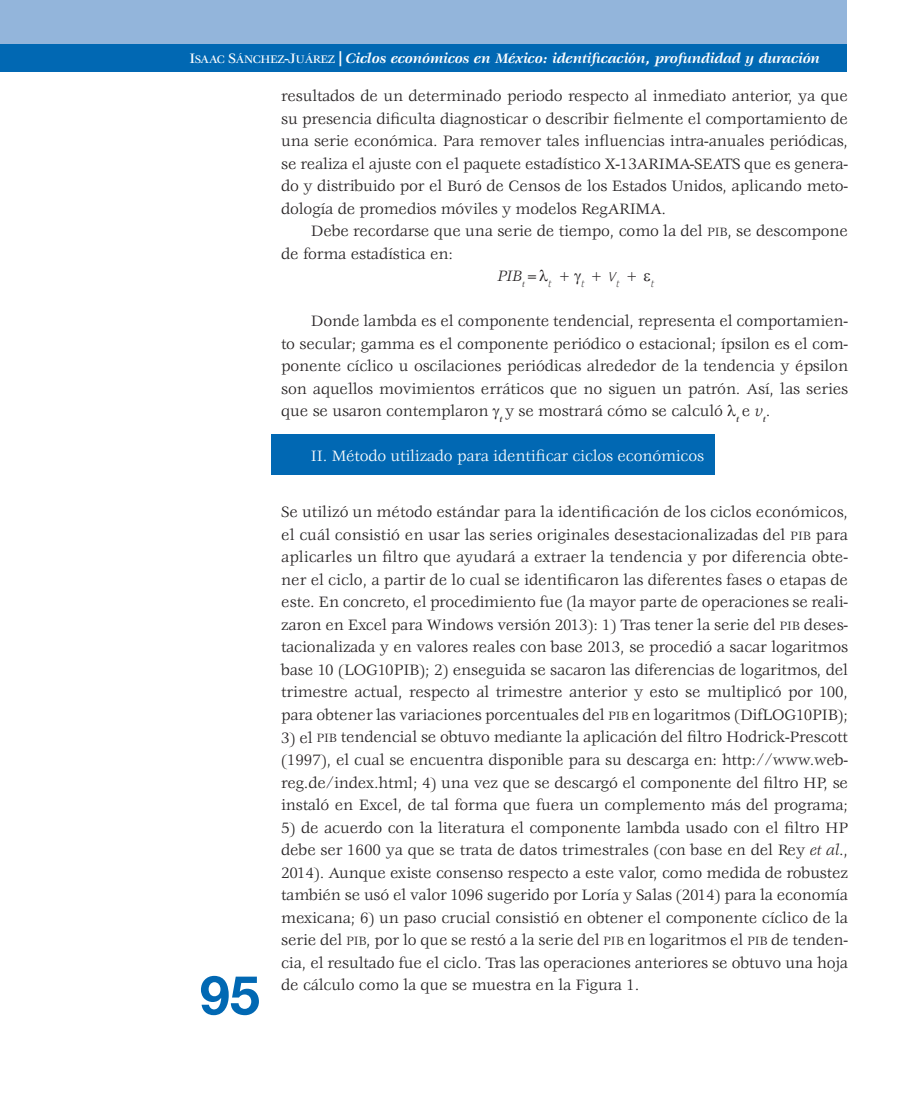
<style>
.page{position:relative;width:912px;height:1106px;background:#fff}
.page>*{position:absolute;margin:0;border:0;box-sizing:border-box;transform-origin:0 0}
.t1{font:700 54px "Helvetica Neue LT Std";color:#0168b3}
.t2{font:16.5px/22.5px "Veljovic";letter-spacing:-.01em;color:#231f20;text-align:justify}
.t3{font:16.5px "Veljovic";letter-spacing:-.01em;color:#fff}
.t4{font:italic 16.5px "Veljovic";color:#231f20}
.t5{font:italic 700 15px "Veljovic";letter-spacing:-.01em;color:#fff}
.t6{font:italic 9.6px "Itc Symbol";color:#231f20}
.s1{font-family:"Veljovic Medium SC800";font-weight:400;font-style:normal}
.s2{font-family:"Veljovic Medium SC800";font-weight:400;font-style:normal;font-size:12px}
.s3{font-family:"Helvetica Neue LT Std";font-weight:500}
.s4{font-family:"Veljovic Book SC800";font-size:13.2px}
.s5{font-style:normal}
.s6{font-style:italic}
</style>
<div class="page">
<div style="left:0;top:0;width:846px;height:49px;background:#93b5db"></div>
<div style="left:0;top:44px;width:846px;height:27px;background:#0168b3"></div>
<div style="left:271px;top:434px;width:443px;height:41px;background:#0168b3"></div>
<p class="t5" style="left:189px;top:51px;width:632px"><span class="s1">I</span><span class="s2">SAAC</span> <span class="s1">S</span><span class="s2">ÁNCHEZ</span><span class="s1">-J</span><span class="s2">UÁREZ</span> <span class="s3">|</span> Ciclos económicos en México: identificación, profundidad y duración</p>
<p class="t2" style="left:281px;top:85px;width:568px">resultados de un determinado periodo respecto al inmediato anterior, ya que su presencia dificulta diagnosticar o describir fielmente el comportamiento de una serie económica. Para remover tales influencias intra-anuales periódicas, se realiza el ajuste con el paquete estadístico X-13ARIMA-SEATS que es genera&shy;do y distribuido por el Buró de Censos de los Estados Unidos, aplicando meto&shy;dología de promedios móviles y modelos RegARIMA.</p>
<p class="t2" style="left:311px;top:221px;width:538px">Debe recordarse que una serie de tiempo, como la del <span class="s4">pib</span>, se descompone</p>
<p class="t2" style="left:281px;top:243px;width:173px">de forma estadística en:</p>
<p class="t4" style="left:497px;top:267px;width:55px">PIB<sub>t</sub><span class="s5">=</span> ▼</p>
<p class="t6" style="left:581px;top:277px;width:40px">▼ ❖▼</p>
<p class="t2" style="left:281px;top:310px;width:568px;text-indent:30px">Donde lambda es el componente tendencial, representa el comportamien&shy;to secular; gamma es el componente periódico o estacional; ípsilon es el com&shy;ponente cíclico u oscilaciones periódicas alrededor de la tendencia y épsilon son aquellos movimientos erráticos que no siguen un patrón. Así, las series que se usaron contemplaron <sub>t</sub> y se mostrará cómo se calculó <sub>t</sub> e <span class="s6">v</span><sub>t</sub>.</p>
<p class="t3" style="left:311px;top:447px;width:394px">II. Método utilizado para identificar ciclos económicos</p>
<h1 class="t1" style="left:200px;top:961px;width:62px">95</h1>
<p class="t2" style="left:281px;top:502px;width:568px">Se utilizó un método estándar para la identificación de los ciclos económicos, el cuál consistió en usar las series originales desestacionalizadas del <span class="s4">pib</span> para aplicarles un filtro que ayudará a extraer la tendencia y por diferencia obte&shy;ner el ciclo, a partir de lo cual se identificaron las diferentes fases o etapas de este. En concreto, el procedimiento fue (la mayor parte de operaciones se reali&shy;zaron en Excel para Windows versión 2013): 1) Tras tener la serie del <span class="s4">pib</span> deses&shy;tacionalizada y en valores reales con base 2013, se procedió a sacar logaritmos base 10 (LOG10PIB); 2) enseguida se sacaron las diferencias de logaritmos, del trimestre actual, respecto al trimestre anterior y esto se multiplicó por 100, para obtener las variaciones porcentuales del <span class="s4">pib</span> en logaritmos (DifLOG10PIB);</p>
<p class="t2" style="left:281px;top:727px;width:568px">3) el <span class="s4">pib</span> tendencial se obtuvo mediante la aplicación del filtro Hodrick-Prescott (1997), el cual se encuentra disponible para su descarga en: http://www.web&shy;reg.de/index.html; 4) una vez que se descargó el componente del filtro HP, se instaló en Excel, de tal forma que fuera un complemento más del programa;</p>
<p class="t2" style="left:281px;top:817px;width:568px">5) de acuerdo con la literatura el componente lambda usado con el filtro HP debe ser 1600 ya que se trata de datos trimestrales (con base en del Rey <span class="s6">et al</span>., 2014). Aunque existe consenso respecto a este valor, como medida de robustez también se usó el valor 1096 sugerido por Loría y Salas (2014) para la economía mexicana; 6) un paso crucial consistió en obtener el componente cíclico de la serie del <span class="s4">pib</span>, por lo que se restó a la serie del <span class="s4">pib</span> en logaritmos el <span class="s4">pib</span> de tenden&shy;cia, el resultado fue el ciclo. Tras las operaciones anteriores se obtuvo una hoja de cálculo como la que se muestra en la Figura 1.</p>
</div>
